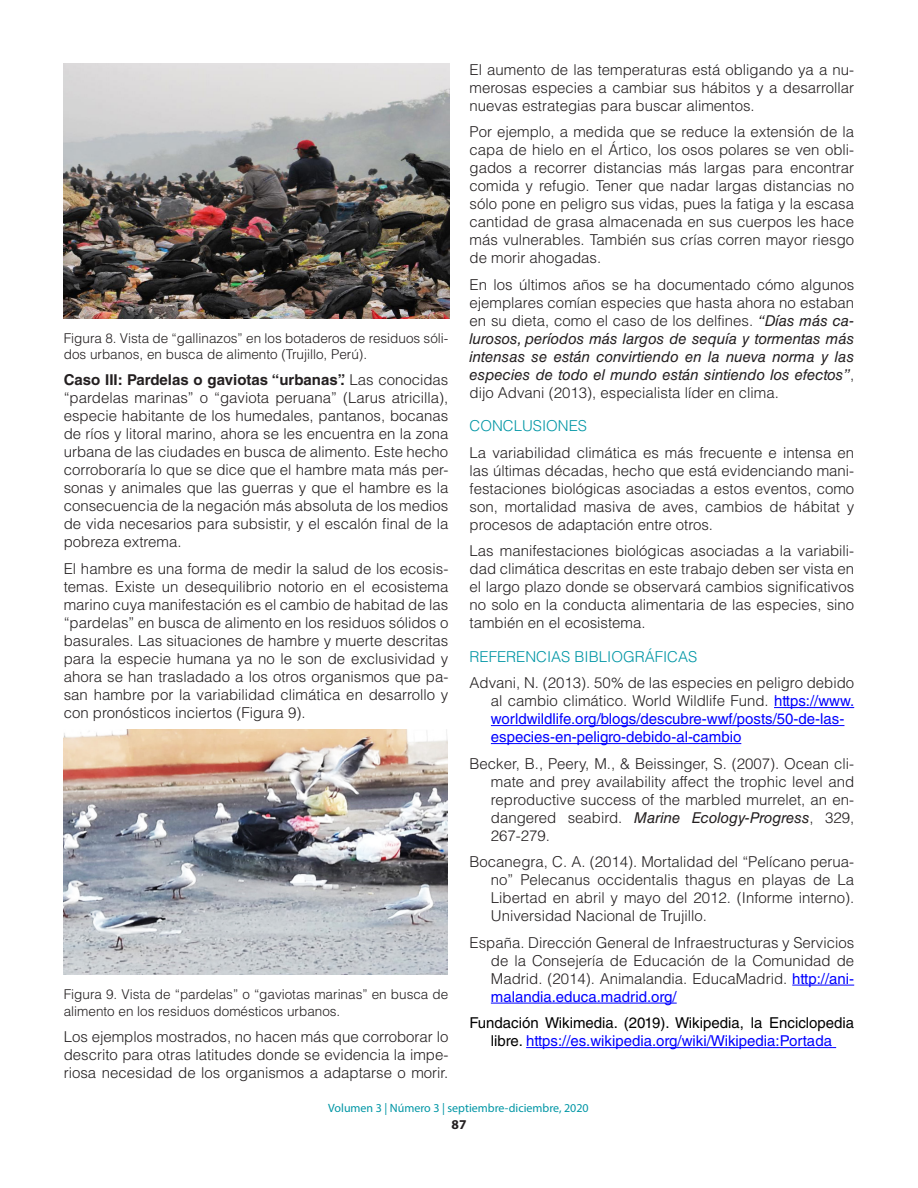
<style>
.page{position:relative;width:918px;height:1188px;background:#fff}
.page>*{position:absolute;margin:0;border:0;box-sizing:border-box;transform-origin:0 0}
.TEXTO{font:300 15px/18px "Helvetica LT Std";color:#231f20;text-align:justify}
.TEXTO_BIBLIOGRAFÍA{font:300 15px/18px "Helvetica LT Std";color:#231f20;text-align:justify}
.TEXTO_BIBLIOGRAFÍA-2{font:15px/18px "Helvetica LT Std";color:#00f}
.TEXTO_BIBLIOGRAFÍA-3{font:15px/18px "Helvetica LT Std";color:#000;text-align:center}
.TITULOS_AZUL{font:300 15px "Helvetica LT Std";color:#0096a5}
.pie_de_foto{font:300 13.5px/16.2px "Helvetica LT Std";color:#231f20}
.t1{font:700 13.5px "Myriad Pro";color:#231f20}
.t2{font:12px "Myriad Pro";color:#0096a5}
.s1{font-weight:700}
.s2{font-weight:400;font-style:italic}
.s3{font-weight:300;color:#231f20}
.s4{font-weight:400;color:#00f}
.s5{color:#00f}
</style>
<div class="page">
<img style="left:64px;top:64px;width:386px;height:254px">
<img style="left:64px;top:729px;width:384px;height:246px">
<hr style="left:774px;top:707px;width:80px;height:1px;background:#00f">
<hr style="left:491px;top:725px;width:353px;height:1px;background:#00f">
<hr style="left:491px;top:743px;width:250px;height:1px;background:#00f">
<hr style="left:792px;top:985px;width:62px;height:1px;background:#00f">
<hr style="left:491px;top:1003px;width:186px;height:1px;background:#00f">
<hr style="left:526px;top:1047px;width:310px;height:1px;background:#00f">
<p class="pie_de_foto" style="left:64px;top:330px;width:386px">Figura 8. Vista de “gallinazos” en los botaderos de residuos sóli&shy;dos urbanos, en busca de alimento (Trujillo, Perú).</p>
<p class="TEXTO" style="left:64px;top:371px;width:386px"><span class="s1">Caso III: Pardelas o gaviotas “urbanas”.</span> Las conocidas “pardelas marinas” o “gaviota peruana” (Larus atricilla), especie habitante de los humedales, pantanos, bocanas de ríos y litoral marino, ahora se les encuentra en la zona urbana de las ciudades en busca de alimento. Este hecho corroboraría lo que se dice que el hambre mata más per&shy;sonas y animales que las guerras y que el hambre es la consecuencia de la negación más absoluta de los medios de vida necesarios para subsistir, y el escalón final de la pobreza extrema.</p>
<p class="TEXTO" style="left:64px;top:559px;width:386px">El hambre es una forma de medir la salud de los ecosis&shy;temas. Existe un desequilibrio notorio en el ecosistema marino cuya manifestación es el cambio de habitad de las “pardelas” en busca de alimento en los residuos sólidos o basurales. Las situaciones de hambre y muerte descritas para la especie humana ya no le son de exclusividad y ahora se han trasladado a los otros organismos que pa&shy;san hambre por la variabilidad climática en desarrollo y con pronósticos inciertos (Figura 9).</p>
<p class="pie_de_foto" style="left:64px;top:986px;width:386px">Figura 9. Vista de “pardelas” o “gaviotas marinas” en busca de alimento en los residuos domésticos urbanos.</p>
<p class="TEXTO" style="left:64px;top:1028px;width:386px">Los ejemplos mostrados, no hacen más que corroborar lo descrito para otras latitudes donde se evidencia la impe&shy;riosa necesidad de los organismos a adaptarse o morir.</p>
<p class="TEXTO" style="left:470px;top:60px;width:386px">El aumento de las temperaturas está obligando ya a nu&shy;merosas especies a cambiar sus hábitos y a desarrollar nuevas estrategias para buscar alimentos.</p>
<p class="TEXTO" style="left:470px;top:123px;width:386px">Por ejemplo, a medida que se reduce la extensión de la capa de hielo en el Ártico, los osos polares se ven obli&shy;gados a recorrer distancias más largas para encontrar comida y refugio. Tener que nadar largas distancias no sólo pone en peligro sus vidas, pues la fatiga y la escasa cantidad de grasa almacenada en sus cuerpos les hace más vulnerables. También sus crías corren mayor riesgo de morir ahogadas.</p>
<p class="TEXTO" style="left:470px;top:275px;width:386px">En los últimos años se ha documentado cómo algunos ejemplares comían especies que hasta ahora no estaban en su dieta, como el caso de los delfines. <span class="s2">“Días más ca&shy;lurosos, períodos más largos de sequía y tormentas más intensas se están convirtiendo en la nueva norma y las especies de todo el mundo están sintiendo los efectos”</span>, dijo Advani (2013), especialista líder en clima.</p>
<p class="TITULOS_AZUL" style="left:470px;top:416px;width:119px">CONCLUSIONES</p>
<p class="TEXTO" style="left:470px;top:443px;width:386px">La variabilidad climática es más frecuente e intensa en las últimas décadas, hecho que está evidenciando mani&shy;festaciones biológicas asociadas a estos eventos, como son, mortalidad masiva de aves, cambios de hábitat y procesos de adaptación entre otros.</p>
<p class="TEXTO" style="left:470px;top:542px;width:386px">Las manifestaciones biológicas asociadas a la variabili&shy;dad climática descritas en este trabajo deben ser vista en el largo plazo donde se observará cambios significativos no solo en la conducta alimentaria de las especies, sino también en el ecosistema.</p>
<p class="TITULOS_AZUL" style="left:470px;top:647px;width:229px">REFERENCIAS BIBLIOGRÁFICAS</p>
<p class="TEXTO_BIBLIOGRAFÍA-2" style="left:491px;top:674px;width:365px;text-indent:-21px"><span class="s3">Advani, N. (2013). 50% de las especies en peligro debido al cambio climático. World Wildlife Fund.</span> https://www. worldwildlife.org/blogs/descubre-wwf/posts/50-de-las&shy;especies-en-peligro-debido-al-cambio</p>
<p class="TEXTO_BIBLIOGRAFÍA" style="left:491px;top:754px;width:365px;text-indent:-21px">Becker, B., Peery, M., &amp; Beissinger, S. (2007). Ocean cli&shy;mate and prey availability affect the trophic level and reproductive success of the marbled murrelet, an en&shy;dangered seabird. <span class="s2">Marine Ecology-Progress</span>, 329, 267-279.</p>
<p class="TEXTO_BIBLIOGRAFÍA" style="left:491px;top:853px;width:365px;text-indent:-21px">Bocanegra, C. A. (2014). Mortalidad del “Pelícano perua&shy;no” Pelecanus occidentalis thagus en playas de La Libertad en abril y mayo del 2012. (Informe interno).<br>Universidad Nacional de Trujillo.</p>
<p class="TEXTO_BIBLIOGRAFÍA" style="left:491px;top:933px;width:365px;text-indent:-21px">España. Dirección General de Infraestructuras y Servicios de la Consejería de Educación de la Comunidad de Madrid. (2014). Animalandia. EducaMadrid. <span class="s4">http://ani&shy;malandia.educa.madrid.org/</span></p>
<p class="TEXTO_BIBLIOGRAFÍA-3" style="left:470px;top:1014px;width:386px">Fundación Wikimedia. (2019). Wikipedia, la Enciclopedia libre. <span class="s5">https://es.wikipedia.org/wiki/Wikipedia:Portada</span></p>
<p class="t2" style="left:328px;top:1101px;width:262px">Volumen 3 | Número 3 | septiembre-diciembre, 2020</p>
<p class="t1" style="left:452px;top:1116px;width:16px">87</p>
</div>
